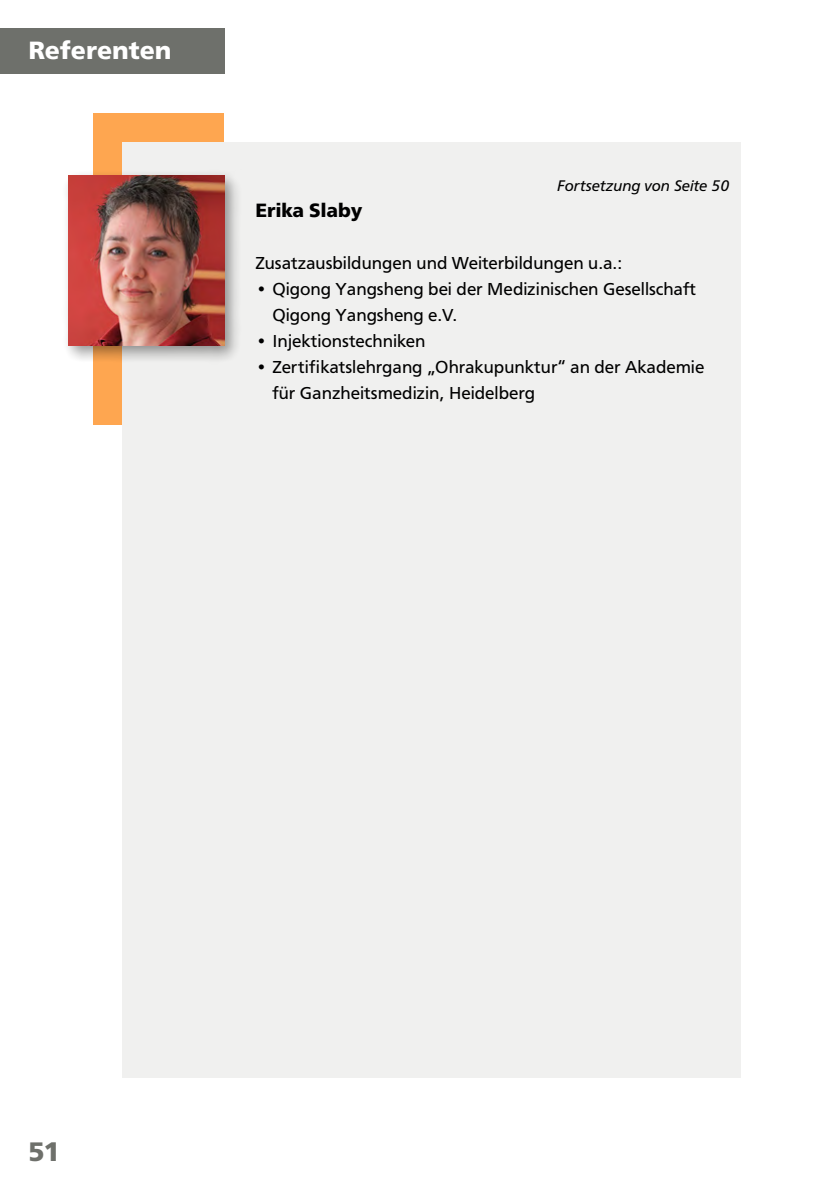
<style>
.page{position:relative;width:840px;height:1191px;background:#fff}
.page>*{position:absolute;margin:0;border:0;box-sizing:border-box;transform-origin:0 0}
.t1{font:700 28px "Front Page";color:#6e706b}
.t2{font:700 26px "Front Page";color:#fff}
.t3{font:700 20px "Front Page";color:#000}
.t4{font:18px/26px "Front Page";color:#000}
.t5{font:italic 16px "Front Page";letter-spacing:-.005em;color:#000}
</style>
<div class="page">
<div style="left:94px;top:113px;width:130px;height:312px;background:#fea650"></div>
<div style="left:0;top:28px;width:224px;height:46px;background:#6e706b"></div>
<div style="left:122px;top:142px;width:618px;height:935px;background:#f0f0ef"></div>
<div style="left:61px;top:169px;width:180px;height:195px;background:#000;opacity:.4"></div>
<img style="left:68px;top:176px;width:156px;height:170px">
<h2 class="t2" style="left:28px;top:35px;width:144px">Referenten</h2>
<p class="t5" style="left:557px;top:176px;width:173px">Fortsetzung von Seite 50</p>
<p class="t3" style="left:255px;top:198px;width:109px">Erika Slaby</p>
<p class="t4" style="left:255px;top:250px;width:368px">Zusatzausbildungen und Weiterbildungen u.a.:</p>
<p class="t4" style="left:272px;top:276px;width:425px;text-indent:-17px">• Qigong Yangsheng bei der Medizinischen Gesellschaft<br>Qigong Yangsheng e.V.</p>
<p class="t4" style="left:255px;top:328px;width:171px">• Injektionstechniken</p>
<p class="t4" style="left:272px;top:354px;width:433px;text-indent:-17px">• Zertifikatslehrgang „Ohrakupunktur“ an der Akademie für Ganzheitsmedizin, Heidelberg</p>
<h1 class="t1" style="left:28px;top:1135px;width:33px">51</h1>
</div>
